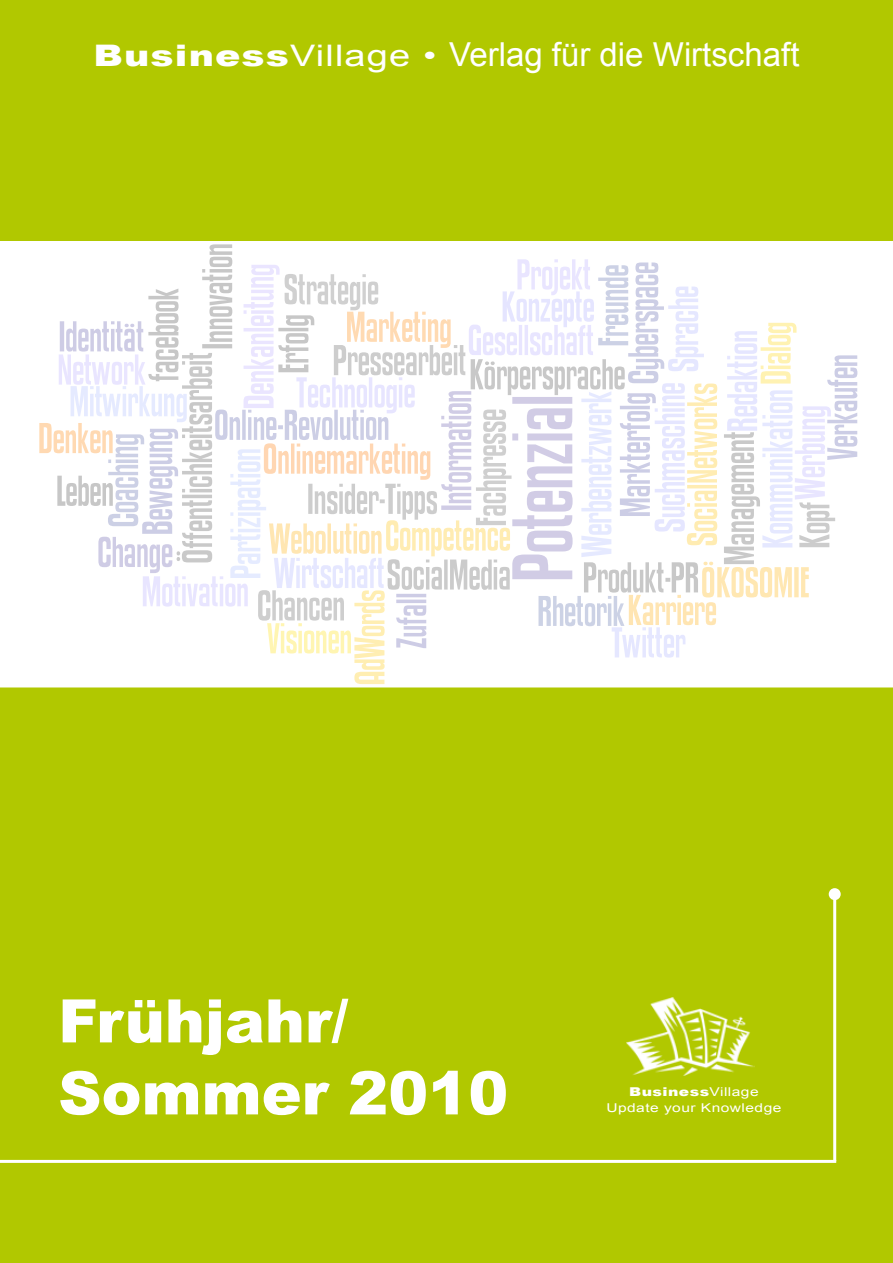
<style>
.page{position:relative;width:893px;height:1263px;background:#b1c800}
.page>*{position:absolute;margin:0;border:0;box-sizing:border-box;transform-origin:0 0}
.t1{font:900 60px/72px "Arial";color:#fff}
.t2{font:33px "Arial";color:#fff}
.t3{font:12.15px/16.2px "Arial";letter-spacing:.03em;color:#fff;text-align:center;scale:1.28 1}
.s1{font-weight:900;font-size:29.7px}
.s2{font-size:29.7px}
.s3{font-weight:900}
</style>
<div class="page">
<hr style="left:0;top:1160px;width:836px;height:3px;background:#fff">
<hr style="left:833px;top:894px;width:3px;height:267px;background:#fff">
<div style="left:829px;top:888px;width:12px;height:12px;background:#fff;border-radius:50%"></div>
<div style="left:0;top:241px;width:893px;height:446px;background:#fff"></div>
<svg style="left:39px;top:244px;width:818px;height:440px"></svg>
<img style="left:627px;top:997px;width:127px;height:78px">
<p class="t2" style="left:93px;top:33px;width:708px"><span class="s1">Business</span><span class="s2">Village •</span> Verlag für die Wirtschaft</p>
<h1 class="t1" style="left:58px;top:983px;width:452px">Frühjahr/<br>Sommer 2010</h1>
<p class="t3" style="left:606px;top:1083px;width:138px"><span class="s3">Business</span>Village<br>Update your Knowledge</p>
</div>
